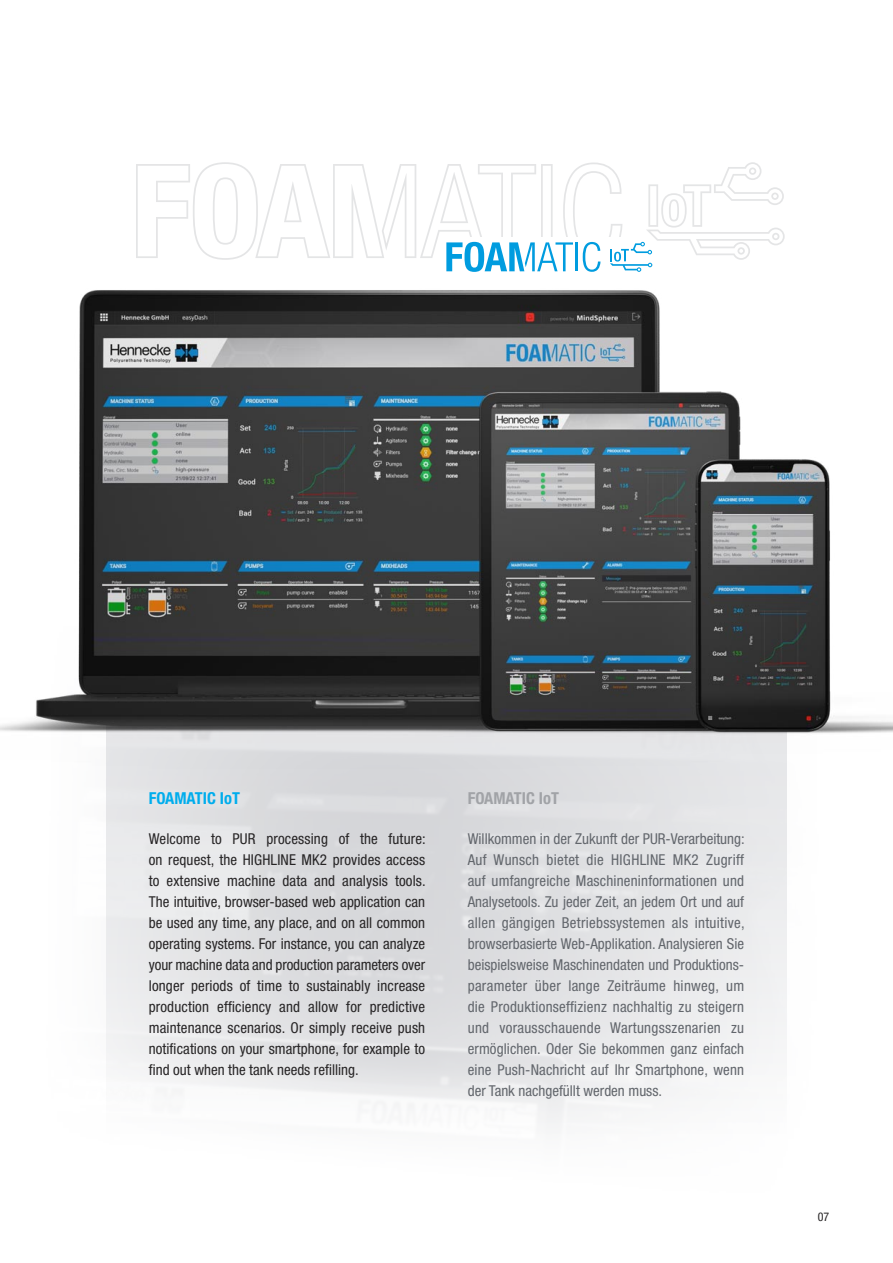
<style>
.page{position:relative;width:893px;height:1263px;background:#fff}
.page>*{position:absolute;margin:0;border:0;box-sizing:border-box;transform-origin:0 0}
.t1{font:700 condensed 16.5px "Helvetica Neue LT Pro";color:#00aded}
.t2{font:700 condensed 16.5px "Helvetica Neue LT Pro";color:#a1a3a7}
.t3{font:condensed 15px/21px "Helvetica Neue LT Pro";letter-spacing:.01em;color:#62666c}
.t4{font:condensed 15px/21px "Helvetica Neue LT Pro";letter-spacing:.01em;color:#272526;text-align:justify}
.t5{font:condensed 12px "Helvetica Neue LT Pro";color:#272526}
</style>
<div class="page">
<svg style="left:136px;top:162px;width:649px;height:110px"></svg>
<img style="left:0;top:290px;width:893px;height:478px">
<p class="t1" style="left:149px;top:792px;width:93px">FOAMATIC IoT</p>
<p class="t4" style="left:149px;top:830px;width:278px">Welcome to PUR processing of the future:</p>
<p class="t4" style="left:149px;top:851px;width:278px">on request, the HIGHLINE MK2 provides access</p>
<p class="t4" style="left:149px;top:872px;width:278px">to extensive machine data and analysis tools.</p>
<p class="t4" style="left:149px;top:893px;width:278px">The intuitive, browser-based web application can be used any time, any place, and on all common operating systems. For instance, you can analyze your machine data and production parameters over longer periods of time to sustainably increase</p>
<p class="t4" style="left:149px;top:998px;width:278px">production efficiency and allow for predictive</p>
<p class="t4" style="left:149px;top:1019px;width:278px">maintenance scenarios. Or simply receive push</p>
<p class="t4" style="left:149px;top:1040px;width:278px">notifications on your smartphone, for example to find out when the tank needs refilling.</p>
<p class="t2" style="left:468px;top:792px;width:93px">FOAMATIC IoT</p>
<p class="t3" style="left:468px;top:830px;width:278px">Willkommen in der Zukunft der PUR-Verarbeitung:<br>Auf Wunsch bietet die HIGHLINE MK2 Zugriff</p>
<p class="t3" style="left:468px;top:872px;width:278px;text-align:justify">auf umfangreiche Maschineninformationen und Analysetools. Zu jeder Zeit, an jedem Ort und auf allen gängigen Betriebssystemen als intuitive, browserbasierte Web-Applikation. Analysieren Sie beispielsweise Maschinendaten und Produktions&shy;parameter über lange Zeiträume hinweg, um</p>
<p class="t3" style="left:468px;top:998px;width:278px">die Produktionseffizienz nachhaltig zu steigern</p>
<p class="t3" style="left:468px;top:1019px;width:278px">und vorausschauende Wartungsszenarien zu</p>
<p class="t3" style="left:468px;top:1040px;width:278px">ermöglichen. Oder Sie bekommen ganz einfach eine Push-Nachricht auf Ihr Smartphone, wenn</p>
<p class="t3" style="left:468px;top:1082px;width:196px">der Tank nachgefüllt werden muss.</p>
<p class="t5" style="left:818px;top:1212px;width:13px">07</p>
</div>
